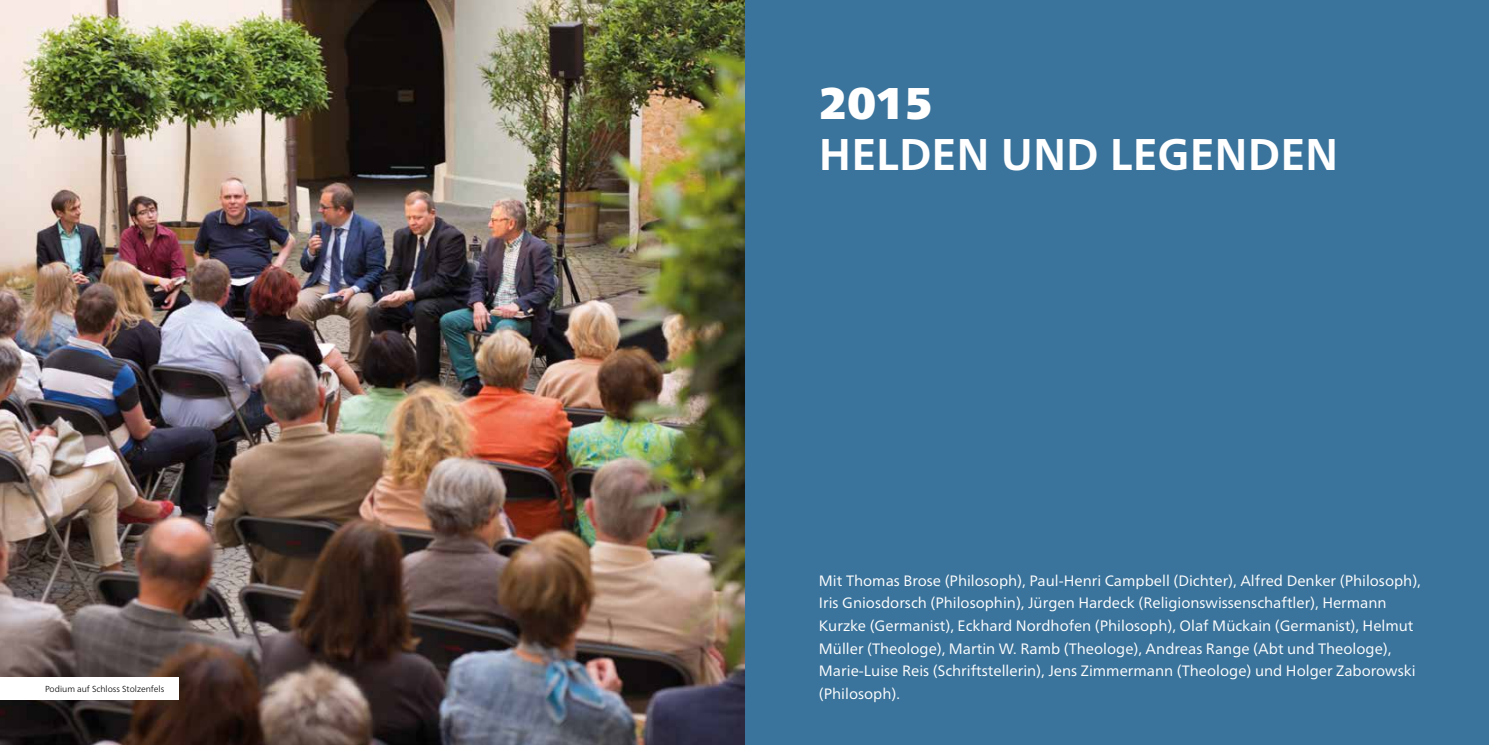
<style>
.page{position:relative;width:1489px;height:745px;background:#fff}
.page>*{position:absolute;margin:0;border:0;box-sizing:border-box;transform-origin:0 0}
.t1{font:700 44.38px "Frutiger Neue LT Pro";color:#fff}
.t2{font:44.38px "Frutiger Neue LT Pro X Black";color:#fff}
.t3{font:15px/22.5px "Frutiger Neue LT Pro";color:#fff}
.t4{font:300 8.75px "Frutiger Neue LT Pro";color:#000}
</style>
<div class="page">
<div style="left:745px;top:0;width:743px;height:744px;background:#3a739b"></div>
<img style="left:0;top:0;width:744px;height:744px">
<div style="left:0;top:677px;width:179px;height:22px;background:#fff"></div>
<p class="t4" style="left:45px;top:683px;width:121px">Podium auf Schloss Stolzenfels</p>
<h1 class="t2" style="left:819px;top:77px;width:116px">2015</h1>
<h1 class="t1" style="left:819px;top:128px;width:521px">HELDEN UND LEGENDEN</h1>
<p class="t3" style="left:819px;top:569px;width:603px">Mit Thomas Brose (Philosoph), Paul-Henri Campbell (Dichter), Alfred Denker (Philosoph), Iris Gniosdorsch (Philosophin), Jürgen Hardeck (Religionswissenschaftler), Hermann Kurzke (Germanist), Eckhard Nordhofen (Philosoph), Olaf Mückain (Germanist), Helmut Müller (Theologe), Martin W. Ramb (Theologe), Andreas Range (Abt und Theologe), Marie-Luise Reis (Schriftstellerin), Jens Zimmermann (Theologe) und Holger Zaborowski (Philosoph).</p>
</div>
